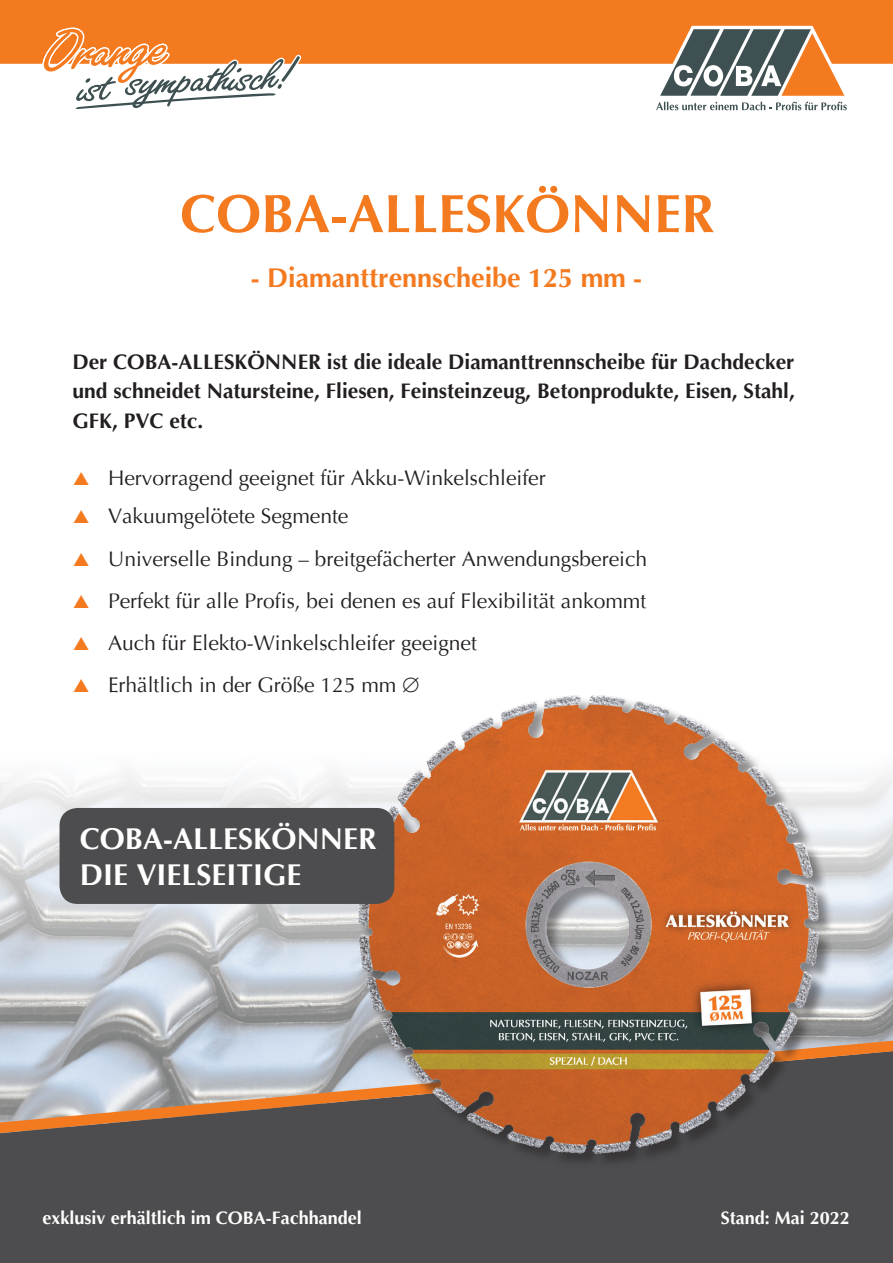
<style>
.page{position:relative;width:893px;height:1263px;background:#fff}
.page>*{position:absolute;margin:0;border:0;box-sizing:border-box;transform-origin:0 0}
.Überschrift_1_und_Pr{font:700 54px "Optima";color:#f47a20}
.t1{font:700 30px/36px "Optima";color:#fff}
.Überschrift_2_orange{font:700 27px "Optima";color:#f47a20}
.Text_12_fett{font:21px "Optima";color:#231f20}
.Text_12_fett-2{font:700 21px "Optima";color:#231f20}
.Text_12_fett-3{font:700 18px "Optima";color:#fff}
</style>
<div class="page">
<img style="left:0;top:772px;width:893px;height:262px">
<div style="left:0;top:1140px;width:893px;height:123px;background:#4d4d4f"></div>
<svg style="left:0;top:1034px;width:893px;height:106px;background:#9f9795"></svg>
<div style="left:359px;top:696px;width:476px;height:473px;background:#231f20;opacity:.5"></div>
<img style="left:356px;top:695px;width:464px;height:461px">
<div style="left:60px;top:808px;width:334px;height:96px;background:#4d4d4f;border-radius:18px"></div>
<div style="left:0;top:0;width:893px;height:64px;background:#f47a20"></div>
<svg style="left:43px;top:28px;width:258px;height:81px"></svg>
<svg style="left:655px;top:26px;width:195px;height:84px"></svg>
<p class="Überschrift_1_und_Pr" style="left:180px;top:183px;width:536px">COBA-ALLESKÖNNER</p>
<p class="Überschrift_2_orange" style="left:251px;top:262px;width:393px">- Diamanttrennscheibe 125 mm -</p>
<p class="Text_12_fett-2" style="left:72px;top:350px;width:723px">Der COBA-ALLESKÖNNER ist die ideale Diamanttrennscheibe für Dachdecker</p>
<p class="Text_12_fett-2" style="left:72px;top:379px;width:724px">und schneidet Natursteine, Fliesen, Feinsteinzeug, Betonprodukte, Eisen, Stahl,</p>
<p class="Text_12_fett-2" style="left:72px;top:409px;width:132px">GFK, PVC etc.</p>
<p class="Text_12_fett" style="left:108px;top:466px;width:439px">Hervorragend geeignet für Akku-Winkelschleifer</p>
<p class="Text_12_fett" style="left:108px;top:504px;width:242px">Vakuumgelötete Segmente</p>
<p class="Text_12_fett" style="left:108px;top:546px;width:541px">Universelle Bindung – breitgefächerter Anwendungsbereich</p>
<p class="Text_12_fett" style="left:108px;top:588px;width:540px">Perfekt für alle Profis, bei denen es auf Flexibilität ankommt</p>
<p class="Text_12_fett" style="left:108px;top:631px;width:370px">Auch für Elekto-Winkelschleifer geeignet</p>
<p class="Text_12_fett" style="left:108px;top:673px;width:313px">Erhältlich in der Größe 125 mm ∅</p>
<p class="t1" style="left:80px;top:821px;width:298px">COBA-ALLESKÖNNER<br>DIE VIELSEITIGE</p>
<p class="Text_12_fett-3" style="left:43px;top:1207px;width:321px">exklusiv erhältlich im COBA-Fachhandel</p>
<p class="Text_12_fett-3" style="left:721px;top:1207px;width:131px">Stand: Mai 2022</p>
</div>
